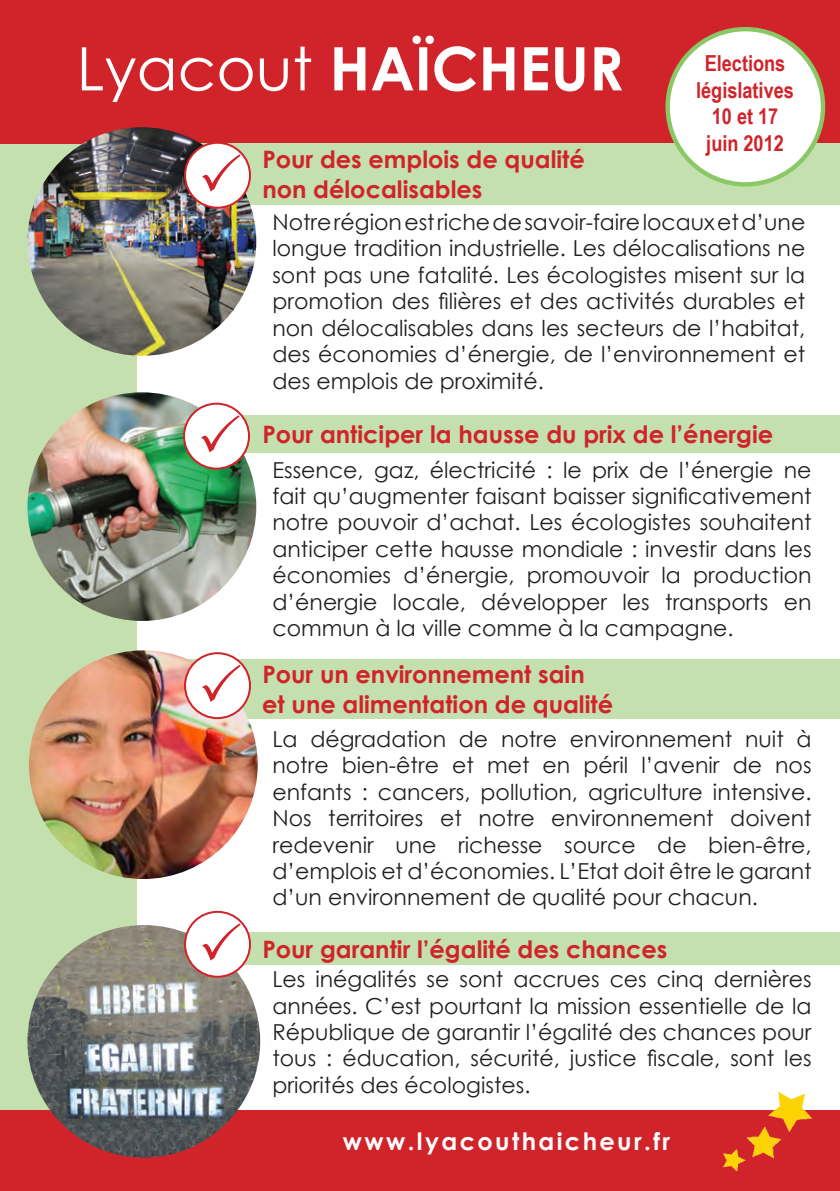
<style>
.page{position:relative;width:840px;height:1191px;background:#fff}
.page>*{position:absolute;margin:0;border:0;box-sizing:border-box;transform-origin:0 0}
.t1{font:700 60px "Century Gothic";color:#fff}
.t2{font:700 24px/30px "Century Gothic";color:#d1232a}
.t3{font:700 24px "Century Gothic";letter-spacing:.1em;color:#fff}
.t4{font:22px/26.4px "Century Gothic";color:#231f20;text-align:justify}
.t5{font:700 22px "Arial Narrow";color:#d1232a}
.s1{font-weight:400}
</style>
<div class="page">
<div style="left:181px;top:659px;width:658px;height:59px;background:#c3e0ae"></div>
<div style="left:0;top:35px;width:137px;height:1140px;background:#c3e0ae"></div>
<div style="left:0;top:0;width:839px;height:144px;background:#d1232a"></div>
<div style="left:0;top:1110px;width:839px;height:81px;background:#d1232a"></div>
<img style="left:722px;top:1091px;width:90px;height:81px">
<div style="left:181px;top:143px;width:658px;height:62px;background:#c3e0ae"></div>
<div style="left:181px;top:932px;width:658px;height:33px;background:#c3e0ae"></div>
<div style="left:181px;top:415px;width:658px;height:38px;background:#c3e0ae"></div>
<div style="left:667px;top:29px;width:155px;height:155px;background:#fff;border-radius:50%"></div>
<div style="left:665px;top:27px;width:159px;height:160px;border:4px solid #89c865;border-radius:50%"></div>
<img style="left:29px;top:650px;width:228px;height:229px;border-radius:114px">
<img style="left:27px;top:392px;width:229px;height:229px;border-radius:114px">
<img style="left:27px;top:127px;width:229px;height:229px;border-radius:114px">
<img style="left:27px;top:925px;width:233px;height:232px;border-radius:116px">
<div style="left:185px;top:143px;width:65px;height:65px;background:#fff;border-radius:50%"></div>
<div style="left:184px;top:142px;width:67px;height:67px;border:2px solid #d1232a;border-radius:50%"></div>
<div style="left:185px;top:653px;width:65px;height:65px;background:#fff;border-radius:50%"></div>
<div style="left:184px;top:652px;width:67px;height:67px;border:2px solid #d1232a;border-radius:50%"></div>
<div style="left:185px;top:911px;width:65px;height:65px;background:#fff;border-radius:50%"></div>
<div style="left:184px;top:910px;width:67px;height:67px;border:2px solid #d1232a;border-radius:50%"></div>
<div style="left:184px;top:404px;width:65px;height:64px;background:#fff;border-radius:50%"></div>
<div style="left:183px;top:403px;width:67px;height:66px;border:2px solid #d1232a;border-radius:50%"></div>
<p class="t1" style="left:77px;top:23px;width:548px"><span class="s1">Lyacout</span> HAÏCHEUR</p>
<p class="t5" style="left:704px;top:47px;width:82px">Elections</p>
<p class="t5" style="left:695px;top:73px;width:99px">législatives</p>
<p class="t5" style="left:711px;top:100px;width:68px">10 et 17</p>
<p class="t5" style="left:706px;top:126px;width:79px">juin 2012</p>
<p class="t2" style="left:262px;top:143px;width:324px">Pour des emplois de qualité</p>
<p class="t2" style="left:262px;top:173px;width:221px">non délocalisables</p>
<p class="t4" style="left:272px;top:209px;width:534px">Notre région est riche de savoir-faire locaux et d’une longue tradition industrielle. Les délocalisations ne sont pas une fatalité. Les écologistes misent sur la promotion des filières et des activités durables et non délocalisables dans les secteurs de l’habitat, des économies d’énergie, de l’environnement et des emplois de proximité.</p>
<p class="t2" style="left:262px;top:418px;width:512px">Pour anticiper la hausse du prix de l’énergie</p>
<p class="t4" style="left:272px;top:456px;width:540px">Essence, gaz, électricité : le prix de l’énergie ne fait qu’augmenter faisant baisser significativement notre pouvoir d’achat. Les écologistes souhaitent anticiper cette hausse mondiale : investir dans les économies d’énergie, promouvoir la production d’énergie locale, développer les transports en commun à la ville comme à la campagne.</p>
<p class="t2" style="left:262px;top:658px;width:352px">Pour un environnement sain et une alimentation de qualité</p>
<p class="t4" style="left:272px;top:725px;width:540px">La dégradation de notre environnement nuit à notre bien-être et met en péril l’avenir de nos enfants : cancers, pollution, agriculture intensive.<br>Nos territoires et notre environnement doivent redevenir une richesse source de bien-être, d’emplois et d’économies. L’Etat doit être le garant d’un environnement de qualité pour chacun.</p>
<p class="t2" style="left:262px;top:933px;width:406px">Pour garantir l’égalité des chances</p>
<p class="t4" style="left:272px;top:965px;width:540px">Les inégalités se sont accrues ces cinq dernières années. C’est pourtant la mission essentielle de la République de garantir l’égalité des chances pour tous : éducation, sécurité, justice fiscale, sont les priorités des écologistes.</p>
<p class="t3" style="left:343px;top:1122px;width:328px">www.lyacouthaicheur.fr</p>
</div>
